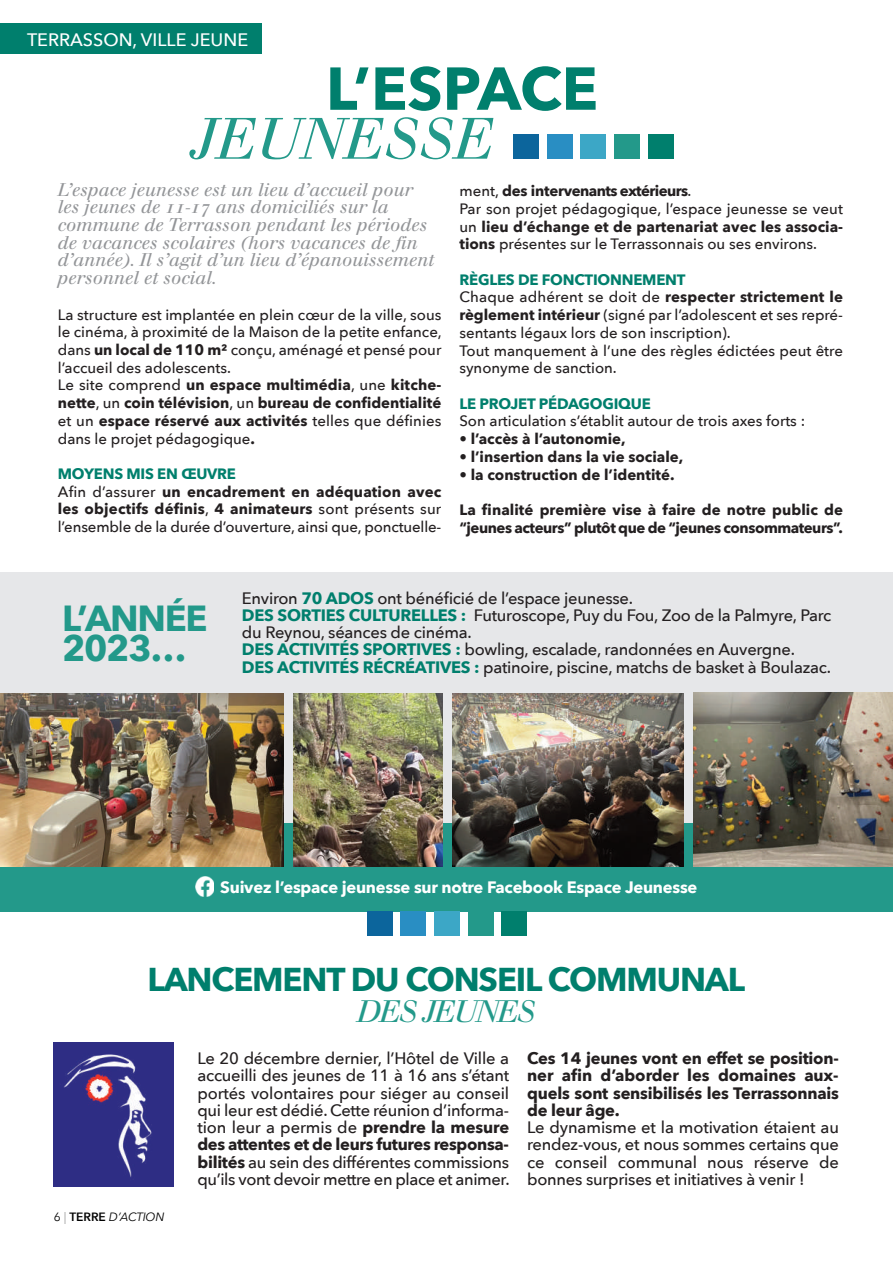
<style>
.page{position:relative;width:893px;height:1263px;background:#fff}
.page>*{position:absolute;margin:0;border:0;box-sizing:border-box;transform-origin:0 0}
.t1{font:700 59.85px "Avenir Next";color:#007f6d}
.t2{font:57px "Justus Italic Oldstyle";color:#23998a}
.t3{font:700 36.15px/29.8px "Avenir Next";letter-spacing:-.035em;color:#23998a}
.t4{font:700 33px "Avenir Next";letter-spacing:-.035em;color:#007f6d}
.t5{font:30.3px "Justus Italic Oldstyle";letter-spacing:-.055em;color:#23998a}
.t6{font:18px/17.7px "Justus Italic Oldstyle";color:#939598}
.t7{font:500 18px "Avenir Next";color:#fff}
.t8{font:500 16.5px/17.2px "Avenir Next";letter-spacing:-.015em;color:#231f20;text-align:justify}
.t9{font:700 16.5px/17.2px "Avenir Next";letter-spacing:-.015em;color:#231f20;text-align:justify}
.t10{font:700 16.5px "Avenir Next";letter-spacing:-.015em;color:#fff}
.t11{font:500 15px/17.7px "Avenir Next";color:#231f20}
.t12{font:700 15px/17.7px "Avenir Next";letter-spacing:-.03em;color:#231f20}
.t13{font:700 15px "Avenir Next";color:#231f20}
.t14{font:700 15px "Avenir Next";letter-spacing:-.015em;color:#007f6d}
.t15{font:italic 12px "Avenir Next";letter-spacing:-.02em;color:#000}
.s1{font-weight:700}
.s2{font-weight:700;color:#007f6d}
.s3{font-style:normal}
.s4{font-weight:200;font-style:normal}
.s5{font-weight:600;font-style:normal}
</style>
<div class="page">
<div style="left:0;top:572px;width:893px;height:304px;background:#e6e7e9"></div>
<div style="left:0;top:823px;width:893px;height:89px;background:#23998a"></div>
<div style="left:0;top:23px;width:262px;height:31px;background:#007f6d"></div>
<img style="left:0;top:693px;width:283px;height:174px">
<img style="left:694px;top:692px;width:199px;height:175px">
<img style="left:453px;top:693px;width:231px;height:174px">
<img style="left:293px;top:693px;width:150px;height:174px">
<img style="left:195px;top:877px;width:19px;height:19px">
<div style="left:501px;top:912px;width:26px;height:24px;background:#007f6d"></div>
<div style="left:468px;top:912px;width:26px;height:24px;background:#23998a"></div>
<div style="left:434px;top:912px;width:26px;height:24px;background:#3ca7c6"></div>
<div style="left:400px;top:912px;width:26px;height:24px;background:#298ec3"></div>
<div style="left:367px;top:912px;width:26px;height:24px;background:#0c659c"></div>
<div style="left:648px;top:134px;width:26px;height:25px;background:#007f6d"></div>
<div style="left:614px;top:134px;width:26px;height:25px;background:#23998a"></div>
<div style="left:580px;top:134px;width:26px;height:25px;background:#3ca7c6"></div>
<div style="left:547px;top:134px;width:26px;height:25px;background:#298ec3"></div>
<div style="left:513px;top:134px;width:26px;height:25px;background:#0c659c"></div>
<img style="left:54px;top:1042px;width:119px;height:145px">
<p class="t7" style="left:27px;top:28px;width:223px">TERRASSON, VILLE JEUNE</p>
<h1 class="t1" style="left:326px;top:50px;width:274px">L’ESPACE</h1>
<h2 class="t2" style="left:191px;top:104px;width:304px">JEUNESSE</h2>
<p class="t6" style="left:58px;top:181px;width:378px">L’espace jeunesse est un lieu d’accueil pour les jeunes de 11-17 ans domiciliés sur la commune de Terrasson pendant les périodes de vacances scolaires (hors vacances de fin d’année). Il s’agit d’un lieu d’épanouissement personnel et social.</p>
<p class="t11" style="left:58px;top:306px;width:385px">La structure est implantée en plein cœur de la ville, sous le cinéma, à proximité de la Maison de la petite enfance, dans <span class="s1">un local de 110 m²</span> conçu, aménagé et pensé pour l’accueil des adolescents.<br>Le site comprend <span class="s1">un espace multimédia</span>, une <span class="s1">kitche&shy;nette</span>, un <span class="s1">coin télévision</span>, un <span class="s1">bureau de confidentialité </span>et un <span class="s1">espace réservé aux activités</span> telles que définies dans le projet pédagogique<span class="s1">.</span></p>
<p class="t11" style="left:58px;top:465px;width:385px"><span class="s2">MOYENS MIS EN ŒUVRE<br></span>Afin d’assurer <span class="s1">un encadrement en adéquation avec les objectifs définis</span>, <span class="s1">4 animateurs</span> sont présents sur l’ensemble de la durée d’ouverture, ainsi que, ponctuelle-</p>
<p class="t11" style="left:459px;top:183px;width:385px">ment, <span class="s1">des intervenants extérieurs</span>.<br>Par son projet pédagogique, l’espace jeunesse se veut un <span class="s1">lieu d’échange et de partenariat avec les associa&shy;tions</span> présentes sur le Terrassonnais ou ses environs.</p>
<p class="t11" style="left:459px;top:271px;width:385px"><span class="s2">RÈGLES DE FONCTIONNEMENT<br></span>Chaque adhérent se doit de <span class="s1">respecter strictement le règlement intérieur</span> (signé par l’adolescent et ses repré&shy;sentants légaux lors de son inscription).<br>Tout manquement à l’une des règles édictées peut être synonyme de sanction.</p>
<p class="t14" style="left:459px;top:394px;width:193px">LE PROJET PÉDAGOGIQUE</p>
<p class="t11" style="left:459px;top:413px;width:347px">Son articulation s’établit autour de trois axes forts :</p>
<p class="t13" style="left:459px;top:429px;width:168px">• l’accès à l’autonomie,</p>
<p class="t13" style="left:459px;top:447px;width:225px">• l’insertion dans la vie sociale,</p>
<p class="t13" style="left:459px;top:464px;width:217px">• la construction de l’identité.</p>
<p class="t12" style="left:459px;top:501px;width:385px">La finalité première vise à faire de notre public de “jeunes acteurs” plutôt que de “jeunes consommateurs”.</p>
<h3 class="t3" style="left:62px;top:604px;width:147px">L’ANNÉE<br>2023…</h3>
<p class="t8" style="left:242px;top:590px;width:591px;text-align:left">Environ <span class="s2">70 ADOS</span> ont bénéficié de l’espace jeunesse.<br><span class="s2">DES SORTIES CULTURELLES :</span> Futuroscope, Puy du Fou, Zoo de la Palmyre, Parc du Reynou, séances de cinéma.<br><span class="s2">DES ACTIVITÉS SPORTIVES :</span> bowling, escalade, randonnées en Auvergne.<br><span class="s2">DES ACTIVITÉS RÉCRÉATIVES :</span> patinoire, piscine, matchs de basket à Boulazac.</p>
<p class="t10" style="left:220px;top:876px;width:479px">Suivez l’espace jeunesse sur notre Facebook Espace Jeunesse</p>
<h3 class="t4" style="left:147px;top:958px;width:599px">LANCEMENT DU CONSEIL COMMUNAL</h3>
<h3 class="t5" style="left:357px;top:993px;width:180px">DES JEUNES</h3>
<p class="t15" style="left:54px;top:1209px;width:112px"><span class="s3">6</span> <span class="s4">|</span> <span class="s5">TERRE</span> D’ACTION</p>
<p class="t8" style="left:197px;top:1050px;width:314px">Le 20 décembre dernier, l’Hôtel de Ville a accueilli des jeunes de 11 à 16 ans s’étant portés volontaires pour siéger au conseil qui leur est dédié. Cette réunion d’informa&shy;tion leur a permis de <span class="s1">prendre la mesure des attentes et de leurs futures responsa&shy;bilités</span> au sein des différentes commissions qu’ils vont devoir mettre en place et animer.</p>
<p class="t9" style="left:527px;top:1050px;width:313px">Ces 14 jeunes vont en effet se position&shy;ner afin d’aborder les domaines aux&shy;quels sont sensibilisés les Terrassonnais de leur âge.</p>
<p class="t8" style="left:527px;top:1119px;width:313px">Le dynamisme et la motivation étaient au rendez-vous, et nous sommes certains que ce conseil communal nous réserve de bonnes surprises et initiatives à venir !</p>
</div>
